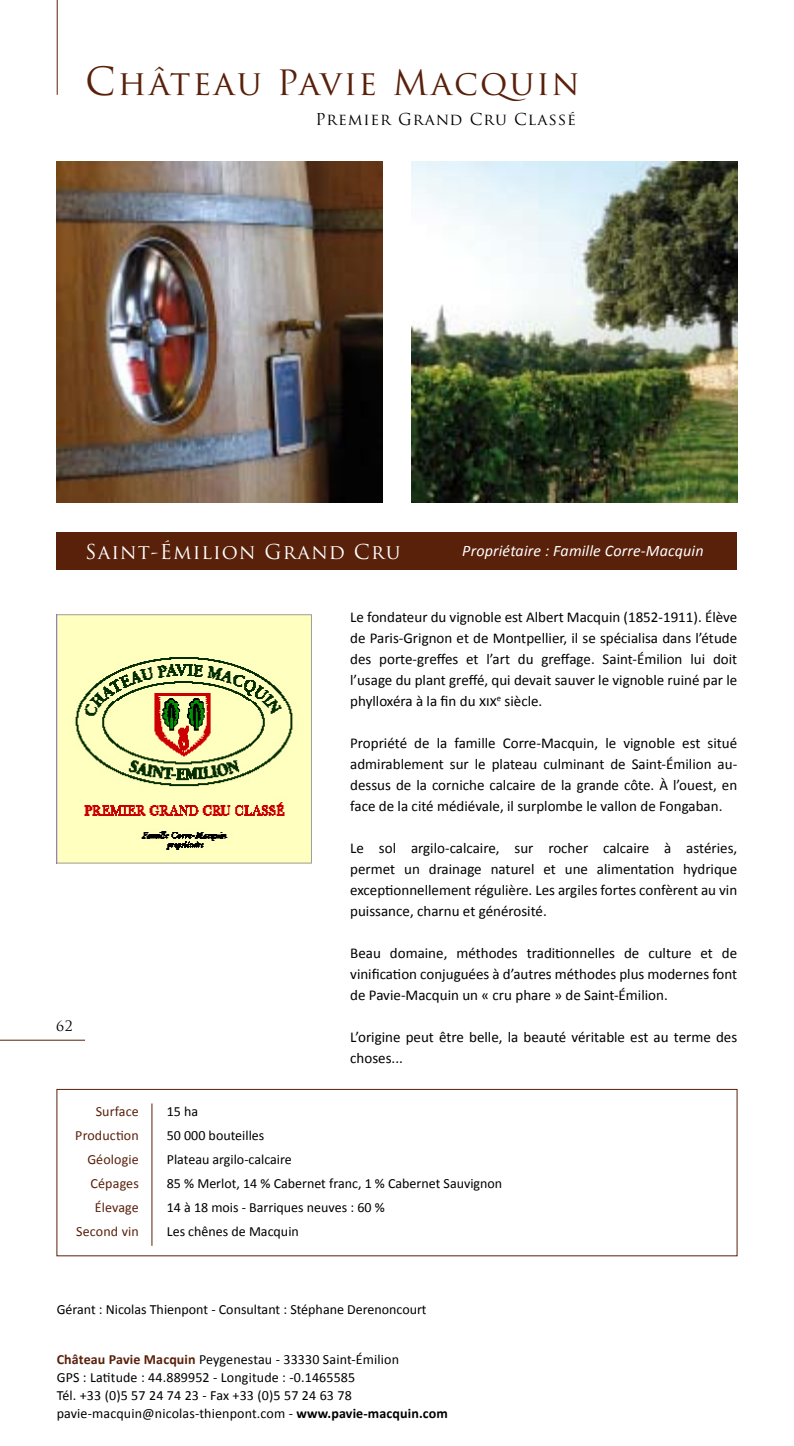
<style>
.page{position:relative;width:794px;height:1446px;background:#fff}
.page>*{position:absolute;margin:0;border:0;box-sizing:border-box;transform-origin:0 0}
.t1{font:34px "Trajan Pro";letter-spacing:.06em;color:#59200a}
.t2{font:20px "Trajan Pro";letter-spacing:.06em;color:#fff}
.t3{font:italic 16px "Calibri";letter-spacing:.01em;color:#fff}
.t4{font:16px "Trajan Pro";letter-spacing:.06em;color:#000}
.t5{font:15px/21px "Calibri";color:#000;text-align:justify}
.t6{font:14px/24px "Calibri";color:#000}
.t7{font:14px/24px "Calibri";letter-spacing:.01em;color:#59200a;text-align:right}
.t8{font:14px "Trajan Pro";color:#000}
.s1{font-size:38px}
.s2{font-weight:700;color:#59200a}
.s3{font-weight:700}
</style>
<div class="page">
<hr style="left:0;top:1039px;width:85px;height:1px;background:#59200a">
<div style="left:57px;top:531px;width:680px;height:38px;background:#59200a"></div>
<hr style="left:57px;top:0;width:1px;height:95px;background:#59200a">
<img style="left:59px;top:616px;width:250px;height:245px">
<div style="left:57px;top:614px;width:254px;height:249px;border:1px solid #9c9d9f"></div>
<img style="left:411px;top:162px;width:326px;height:340px">
<img style="left:57px;top:162px;width:326px;height:340px">
<div style="left:57px;top:1089px;width:680px;height:167px;border:1px solid #59200a"></div>
<hr style="left:152px;top:1103px;width:1px;height:143px;background:#59200a">
<h1 class="t1" style="left:85px;top:61px;width:496px"><span class="s1">C</span>hâteau Pavie Macquin</h1>
<p class="t4" style="left:315px;top:109px;width:262px">Premier Grand Cru Classé</p>
<h2 class="t2" style="left:85px;top:539px;width:317px">Saint-émilion Grand Cru</h2>
<p class="t3" style="left:462px;top:540px;width:243px">Propriétaire : Famille Corre-Macquin</p>
<p class="t8" style="left:56px;top:1017px;width:18px">62</p>
<p class="t5" style="left:350px;top:606px;width:388px">Le fondateur du vignoble est Albert Macquin (1852-1911). Élève de Paris-Grignon et de Montpellier, il se spécialisa dans l’étude des porte-greffes et l’art du greffage. Saint-Émilion lui doit l’usage du plant greffé, qui devait sauver le vignoble ruiné par le phylloxéra à la fin du xix<sup>e</sup> siècle.</p>
<p class="t5" style="left:350px;top:732px;width:388px">Propriété de la famille Corre-Macquin, le vignoble est situé admirablement sur le plateau culminant de Saint-Émilion au&shy;dessus de la corniche calcaire de la grande côte. À l’ouest, en face de la cité médiévale, il surplombe le vallon de Fongaban.</p>
<p class="t5" style="left:350px;top:837px;width:388px">Le sol argilo-calcaire, sur rocher calcaire à astéries, permet un drainage naturel et une alimentation hydrique exceptionnellement régulière. Les argiles fortes confèrent au vin puissance, charnu et générosité.</p>
<p class="t5" style="left:350px;top:942px;width:388px">Beau domaine, méthodes traditionnelles de culture et de vinification conjuguées à d’autres méthodes plus modernes font de Pavie-Macquin un « cru phare » de Saint-Émilion.</p>
<p class="t5" style="left:350px;top:1026px;width:388px">L’origine peut être belle, la beauté véritable est au terme des choses...</p>
<p class="t7" style="left:75px;top:1098px;width:65px">Surface<br>Production<br>Géologie<br>Cépages élevage<br>Second vin</p>
<p class="t6" style="left:167px;top:1098px;width:337px">15 ha<br>50 000 bouteilles<br>Plateau argilo-calcaire<br>85 % Merlot, 14 % Cabernet franc, 1 % Cabernet Sauvignon<br>14 à 18 mois - Barriques neuves : 60 %<br>Les chênes de Macquin</p>
<p class="t6" style="left:57px;top:1296px;width:371px">Gérant : Nicolas Thienpont - Consultant : Stéphane Derenoncourt</p>
<p class="t6" style="left:57px;top:1350px;width:393px;line-height:18px"><span class="s2">Château Pavie Macquin</span> Peygenestau - 33330 Saint-Émilion<br>GPS : Latitude : 44.889952 - Longitude : -0.1465585<br>Tél. +33 (0)5 57 24 74 23 - Fax +33 (0)5 57 24 63 78 pavie-macquin@nicolas-thienpont.com - <span class="s3">www.pavie-macquin.com</span></p>
</div>
